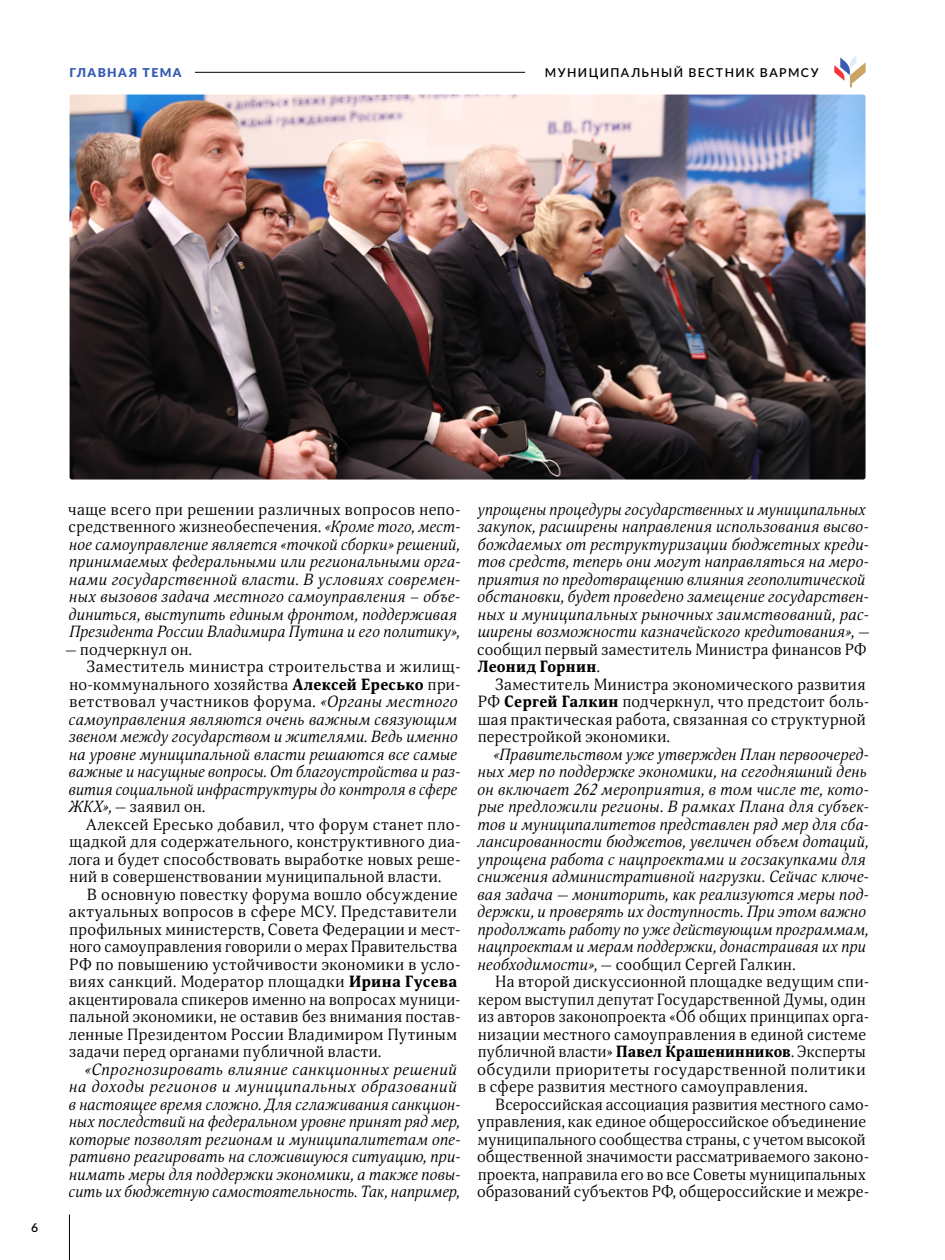
<style>
.page{position:relative;width:945px;height:1260px;background:#fff}
.page>*{position:absolute;margin:0;border:0;box-sizing:border-box;transform-origin:0 0}
.t1{font:italic 15.75px/17.5px "Orbi";letter-spacing:.02em;color:#000}
.t2{font:15.75px/17.5px "Orbi";letter-spacing:.02em;color:#000}
.t3{font:15.75px "Orbi";letter-spacing:.045em;color:#000}
.t4{font:600 12.25px "Lato";letter-spacing:.11em;color:#000}
.t5{font:900 12.25px "Lato";letter-spacing:.12em;color:#375cb3}
.s1{font-style:normal}
.s2{font-weight:900}
.s3{font-style:italic}
.s4{font-weight:900;font-style:normal}
</style>
<div class="page">
<hr style="left:69px;top:72px;width:456px;height:1px;background:#000">
<svg style="left:834px;top:56px;width:32px;height:31px"></svg>
<hr style="left:69px;top:1215px;width:1px;height:45px;background:#000">
<div style="left:69px;top:60px;width:126px;height:35px;background:#fff"></div>
<img style="left:70px;top:95px;width:796px;height:385px">
<p class="t5" style="left:69px;top:63px;width:114px">ГЛАВНАЯ ТЕМА</p>
<p class="t4" style="left:545px;top:64px;width:275px">МУНИЦИПАЛЬНЫЙ ВЕСТНИК ВАРМСУ</p>
<p class="t4" style="left:31px;top:1219px;width:9px">6</p>
<p class="t1" style="left:68px;top:500px;width:394px"><span class="s1">чаще всего при решении различных вопросов непо&shy;средственного жизнеобеспечения.</span> «Кроме того, мест&shy;ное самоуправление является «точкой сборки» решений, принимаемых федеральными или региональными орга&shy;нами государственной власти. В условиях современ&shy;ных вызовов задача местного самоуправления – объе&shy;диниться, выступить единым фронтом, поддерживая Президента России Владимира Путина и его политику»,</p>
<p class="t2" style="left:65px;top:640px;width:128px">— подчеркнул он.</p>
<p class="t3" style="left:87px;top:656px;width:376px">Заместитель министра строительства и жилищ-</p>
<p class="t2" style="left:69px;top:675px;width:393px">но-коммунального хозяйства <span class="s2">Алексей Ересько</span> при-</p>
<p class="t2" style="left:69px;top:693px;width:389px">ветствовал участников форума. <span class="s3">«Органы местного</span></p>
<p class="t1" style="left:69px;top:710px;width:390px">самоуправления являются очень важным связующим</p>
<p class="t1" style="left:69px;top:728px;width:390px">звеном между государством и жителями. Ведь именно</p>
<p class="t1" style="left:69px;top:745px;width:389px">на уровне муниципальной власти решаются все самые</p>
<p class="t1" style="left:69px;top:763px;width:393px">важные и насущные вопросы. От благоустройства и раз-</p>
<p class="t1" style="left:69px;top:780px;width:390px">вития социальной инфраструктуры до контроля в сфере</p>
<p class="t2" style="left:69px;top:798px;width:138px"><span class="s3">ЖКХ»,</span> — заявил он.</p>
<p class="t2" style="left:86px;top:815px;width:376px">Алексей Ересько добавил, что форум станет пло-</p>
<p class="t2" style="left:69px;top:833px;width:393px">щадкой для содержательного, конструктивного диа-</p>
<p class="t2" style="left:69px;top:850px;width:393px">лога и будет способствовать выработке новых реше-</p>
<p class="t2" style="left:69px;top:868px;width:373px">ний в совершенствовании муниципальной власти.</p>
<p class="t2" style="left:87px;top:885px;width:372px">В основную повестку форума вошло обсуждение</p>
<p class="t2" style="left:69px;top:903px;width:389px">актуальных вопросов в сфере МСУ. Представители</p>
<p class="t2" style="left:69px;top:920px;width:393px">профильных министерств, Совета Федерации и мест-</p>
<p class="t2" style="left:69px;top:938px;width:389px">ного самоуправления говорили о мерах Правительства</p>
<p class="t2" style="left:70px;top:955px;width:393px">РФ по повышению устойчивости экономики в усло-</p>
<p class="t2" style="left:69px;top:973px;width:389px">виях санкций. Модератор площадки <span class="s2">Ирина Гусева</span></p>
<p class="t2" style="left:69px;top:990px;width:393px">акцентировала спикеров именно на вопросах муници-</p>
<p class="t2" style="left:69px;top:1008px;width:393px">пальной экономики, не оставив без внимания постав-</p>
<p class="t2" style="left:69px;top:1025px;width:390px">ленные Президентом России Владимиром Путиным</p>
<p class="t2" style="left:69px;top:1043px;width:314px">задачи перед органами публичной власти.</p>
<p class="t1" style="left:69px;top:1060px;width:393px;text-indent:16px">«Спрогнозировать влияние санкционных решений на доходы регионов и муниципальных образований в настоящее время сложно. Для сглаживания санкцион&shy;ных последствий на федеральном уровне принят ряд мер, которые позволят регионам и муниципалитетам опе&shy;ративно реагировать на сложившуюся ситуацию, при&shy;нимать меры для поддержки экономики, а также повы&shy;сить их бюджетную самостоятельность. Так, например,</p>
<p class="t1" style="left:477px;top:500px;width:394px">упрощены процедуры государственных и муниципальных закупок, расширены направления использования высво&shy;бождаемых от реструктуризации бюджетных креди&shy;тов средств, теперь они могут направляться на меро&shy;приятия по предотвращению влияния геополитической обстановки, будет проведено замещение государствен&shy;ных и муниципальных рыночных заимствований, рас&shy;ширены возможности казначейского кредитования», <span class="s1">— сообщил первый заместитель Министра финансов РФ </span><span class="s4">Леонид Горнин</span><span class="s1">.</span></p>
<p class="t2" style="left:478px;top:675px;width:393px;text-indent:17px">Заместитель Министра экономического развития РФ <span class="s2">Сергей Галкин</span> подчеркнул, что предстоит боль&shy;шая практическая работа, связанная со структурной перестройкой экономики.</p>
<p class="t1" style="left:477px;top:745px;width:393px;text-indent:16px">«Правительством уже утвержден План первоочеред&shy;ных мер по поддержке экономики, на сегодняшний день он включает 262 мероприятия, в том числе те, кото&shy;рые предложили регионы. В рамках Плана для субъек&shy;тов и муниципалитетов представлен ряд мер для сба&shy;лансированности бюджетов, увеличен объем дотаций, упрощена работа с нацпроектами и госзакупками для снижения административной нагрузки. Сейчас ключе&shy;вая задача — мониторить, как реализуются меры под&shy;держки, и проверять их доступность. При этом важно продолжать работу по уже действующим программам, нацпроектам и мерам поддержки, донастраивая их при необходимости», <span class="s1">— сообщил Сергей Галкин.</span></p>
<p class="t2" style="left:477px;top:973px;width:393px;text-indent:18px">На второй дискуссионной площадке ведущим спи&shy;кером выступил депутат Государственной Думы, один из авторов законопроекта «Об общих принципах орга&shy;низации местного самоуправления в единой системе публичной власти» <span class="s2">Павел Крашенинников</span>. Эксперты обсудили приоритеты государственной политики в сфере развития местного самоуправления.</p>
<p class="t2" style="left:477px;top:1095px;width:393px;text-indent:18px">Всероссийская ассоциация развития местного само&shy;управления, как единое общероссийское объединение муниципального сообщества страны, с учетом высокой общественной значимости рассматриваемого законо&shy;проекта, направила его во все Советы муниципальных образований субъектов РФ, общероссийские и межре-</p>
</div>
